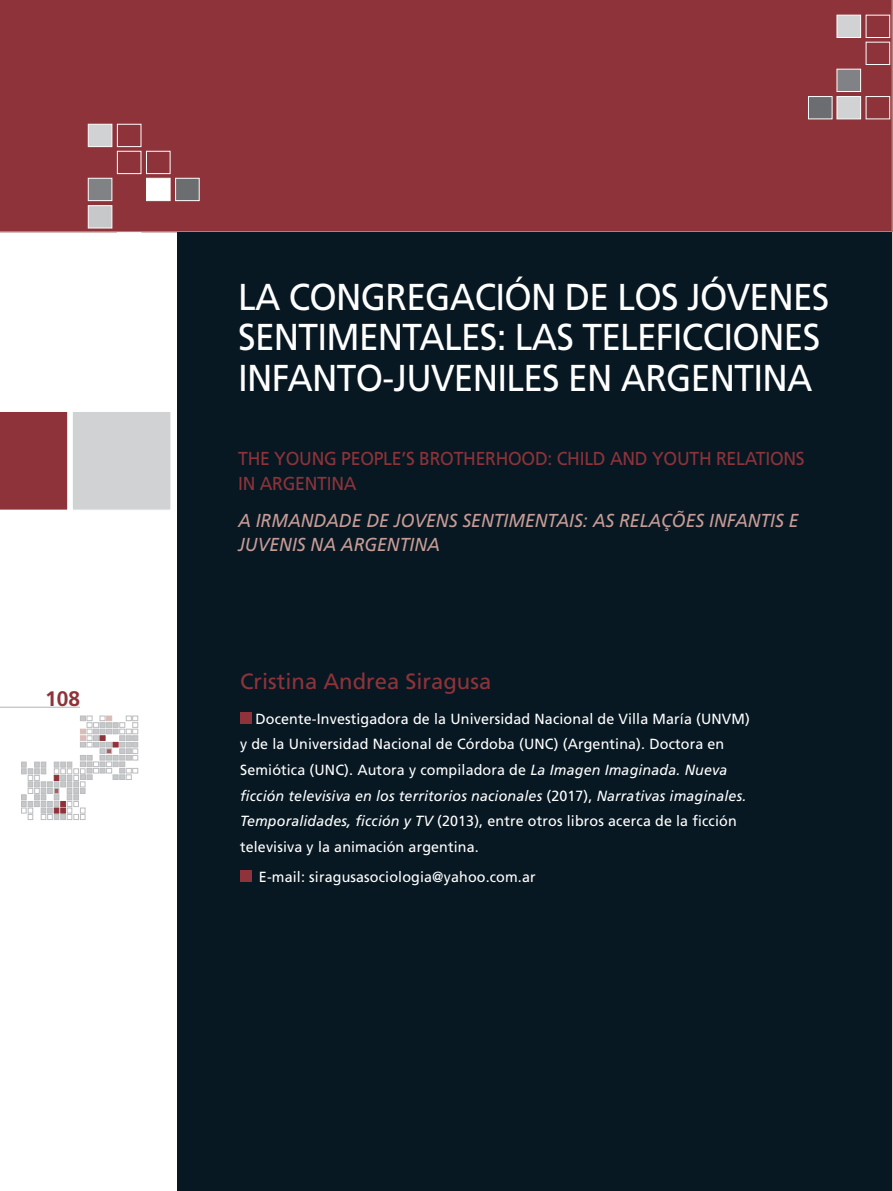
<style>
.page{position:relative;width:893px;height:1191px;background:#fff}
.page>*{position:absolute;margin:0;border:0;box-sizing:border-box;transform-origin:0 0}
.t1{font:37.35px/40.3px "Frutiger";letter-spacing:-.02em;color:#fff;scale:.94 1}
.t2{font:22.05px "Frutiger";color:#8e333a}
.t3{font:700 21px "Frutiger";color:#8e333a}
.t4{font:italic 18.75px/24.5px "Frutiger";color:#c89c96;scale:.94 1}
.t5{font:18.75px/24.5px "Frutiger";letter-spacing:-.015em;color:#8e333a;scale:.94 1}
.t6{font:14.7px/25.7px "Frutiger";letter-spacing:.01em;color:#fff}
.s1{font-style:italic}
</style>
<div class="page">
<svg style="left:21px;top:716px;width:117px;height:103px"></svg>
<div style="left:0;top:0;width:893px;height:232px;background:#8e333a"></div>
<div style="left:88px;top:178px;width:24px;height:23px;background:#808285;border:1px solid #fff"></div>
<div style="left:146px;top:178px;width:24px;height:23px;background:#fff;border:1px solid #fff"></div>
<div style="left:175px;top:178px;width:24px;height:23px;background:#6c6d70;border:1px solid #fff"></div>
<div style="left:117px;top:151px;width:24px;height:23px;border:1px solid #fff"></div>
<div style="left:146px;top:151px;width:24px;height:23px;border:1px solid #fff"></div>
<div style="left:88px;top:124px;width:24px;height:23px;background:#d1d2d4;border:1px solid #fff"></div>
<div style="left:117px;top:124px;width:24px;height:23px;border:1px solid #fff"></div>
<div style="left:117px;top:232px;width:24px;height:23px;border:1px solid #fff"></div>
<div style="left:88px;top:205px;width:24px;height:23px;background:#c7c8ca;border:1px solid #fff"></div>
<div style="left:837px;top:69px;width:24px;height:23px;background:#808285;border:1px solid #fff"></div>
<div style="left:866px;top:42px;width:24px;height:23px;border:1px solid #fff"></div>
<div style="left:837px;top:15px;width:24px;height:23px;background:#d1d2d4;border:1px solid #fff"></div>
<div style="left:866px;top:15px;width:24px;height:23px;border:1px solid #fff"></div>
<div style="left:837px;top:96px;width:24px;height:23px;background:#d1d2d4;border:1px solid #fff"></div>
<div style="left:866px;top:96px;width:24px;height:23px;border:1px solid #fff"></div>
<div style="left:808px;top:96px;width:24px;height:23px;background:#6c6d70;border:1px solid #fff"></div>
<div style="left:177px;top:232px;width:716px;height:959px;background:#071822"></div>
<div style="left:72px;top:411px;width:99px;height:99px;background:#d1d2d4;border:1px solid #fff"></div>
<div style="left:0;top:412px;width:68px;height:98px;background:#8e333a"></div>
<hr style="left:0;top:707px;width:80px;height:1px;background:#b2b3b7">
<div style="left:240px;top:712px;width:11px;height:11px;background:#8e333a"></div>
<div style="left:240px;top:870px;width:11px;height:11px;background:#8e333a"></div>
<h3 class="t3" style="left:45px;top:686px;width:37px">108</h3>
<h1 class="t1" style="left:238px;top:277px;width:631px">LA CONGREGACIÓN DE LOS JÓVENES<br>SENTIMENTALES: LAS TELEFICCIONES<br>INFANTO-JUVENILES EN ARGENTINA</h1>
<p class="t5" style="left:238px;top:446px;width:604px">THE YOUNG PEOPLE’S BROTHERHOOD: CHILD AND YOUTH RELATIONS<br>IN ARGENTINA</p>
<p class="t4" style="left:238px;top:508px;width:598px">A IRMANDADE DE JOVENS SENTIMENTAIS: AS RELAÇÕES INFANTIS E<br>JUVENIS NA ARGENTINA</p>
<h2 class="t2" style="left:240px;top:668px;width:253px">Cristina Andrea Siragusa</h2>
<p class="t6" style="left:240px;top:705px;width:511px;text-indent:15px">Docente-Investigadora de la Universidad Nacional de Villa María (UNVM) y de la Universidad Nacional de Córdoba (UNC) (Argentina). Doctora en Semiótica (UNC). Autora y compiladora de <span class="s1">La Imagen Imaginada. Nueva ficción televisiva en los territorios nacionales</span> (2017), <span class="s1">Narrativas imaginales.<br>Temporalidades, ficción y TV</span> (2013), entre otros libros acerca de la ficción televisiva y la animación argentina.</p>
<p class="t6" style="left:259px;top:864px;width:278px">E-mail: siragusasociologia@yahoo.com.ar</p>
</div>
